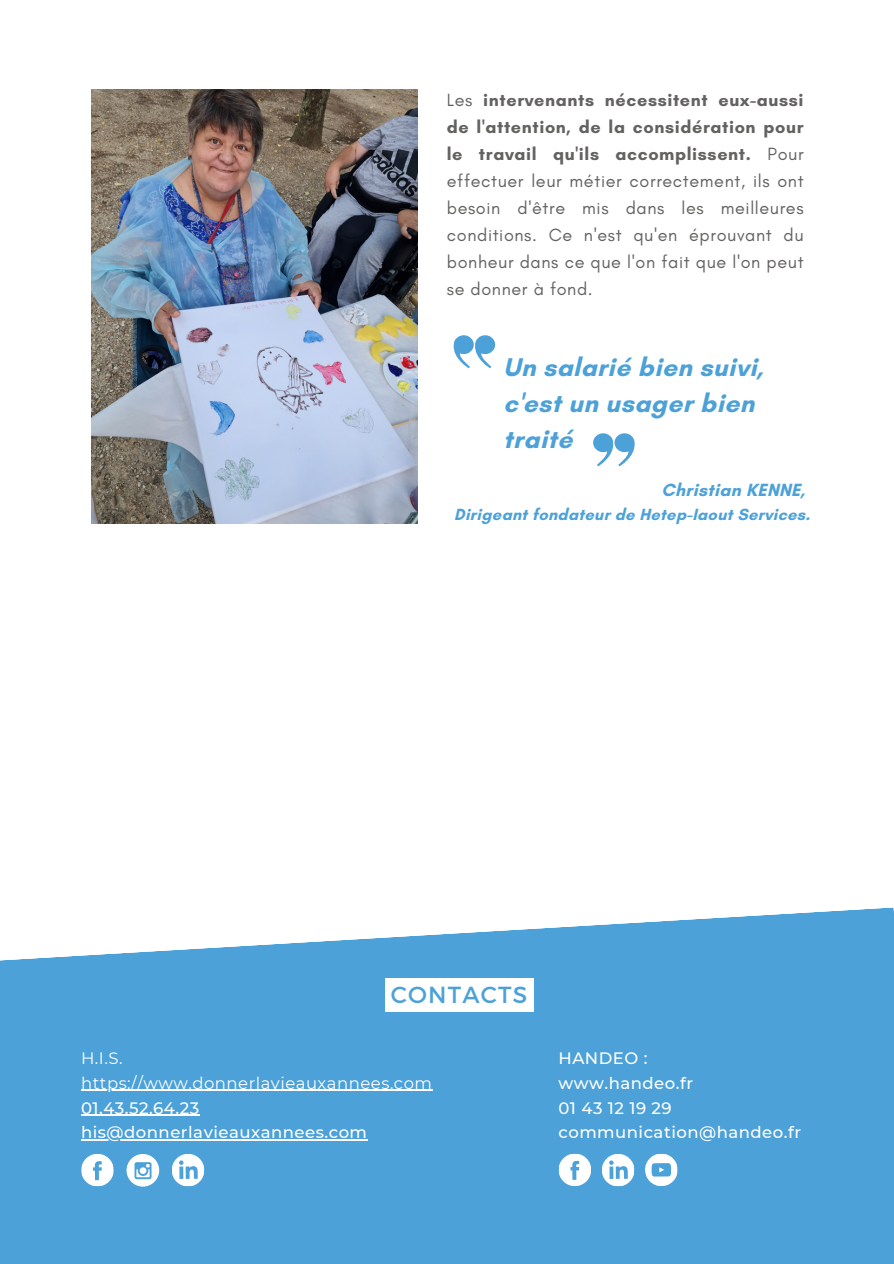
<style>
.page{position:relative;width:894px;height:1264px;background:#fff}
.page>*{position:absolute;margin:0;border:0;box-sizing:border-box;transform-origin:0 0}
.t1{font:700 26.1px/36px "Glacial Indifference";letter-spacing:.02em;color:#4ca1d8}
.t2{font:23.25px "Montserrat";letter-spacing:.05em;color:#4ca1d8}
.t3{font:18px/27px "Glacial Indifference";letter-spacing:.035em;color:#636260;text-align:justify}
.t4{font:700 18px "Glacial Indifference";letter-spacing:.02em;color:#4ca1d8}
.t5{font:500 16.5px/24.8px "Montserrat";letter-spacing:.03em;color:#fff}
.t6{font:16.5px/24.8px "Montserrat";letter-spacing:.03em;color:#fff}
.t7{font:700 16.5px "Glacial Indifference";letter-spacing:.02em;color:#4ca1d8}
.s1{font-weight:700}
</style>
<div class="page">
<svg style="left:0;top:907px;width:893px;height:356px;fill:#4ca1d8"></svg>
<img style="left:92px;top:89px;width:325px;height:435px">
<div style="left:385px;top:977px;width:149px;height:34px;background:#fff"></div>
<svg style="left:558px;top:1153px;width:33px;height:33px"></svg>
<svg style="left:601px;top:1153px;width:33px;height:33px"></svg>
<svg style="left:644px;top:1153px;width:33px;height:33px"></svg>
<div style="left:126px;top:1153px;width:33px;height:33px;background:#fff;border-radius:50%"></div>
<svg style="left:134px;top:1162px;width:17px;height:17px"></svg>
<hr style="left:81px;top:1089px;width:351px;height:1px;background:#fff">
<hr style="left:81px;top:1114px;width:118px;height:1px;background:#fff">
<hr style="left:81px;top:1139px;width:286px;height:1px;background:#fff">
<svg style="left:81px;top:1153px;width:33px;height:33px"></svg>
<svg style="left:171px;top:1153px;width:33px;height:33px"></svg>
<svg style="left:593px;top:433px;width:42px;height:33px"></svg>
<svg style="left:453px;top:335px;width:42px;height:33px"></svg>
<p class="t3" style="left:446px;top:86px;width:358px">Les <span class="s1">intervenants nécessitent eux-aussi de l'attention, de la considération pour le travail qu'ils accomplissent.</span> Pour effectuer leur métier correctement, ils ont besoin d'être mis dans les meilleures conditions. Ce n'est qu'en éprouvant du bonheur dans ce que l'on fait que l'on peut se donner à fond.</p>
<h1 class="t1" style="left:503px;top:349px;width:261px">Un salarié bien suivi, c'est un usager bien traité</h1>
<p class="t4" style="left:661px;top:479px;width:145px">Christian KENNE,</p>
<p class="t7" style="left:454px;top:504px;width:357px">Dirigeant fondateur de Hetep-Iaout Services.</p>
<p class="t2" style="left:391px;top:979px;width:138px">CONTACTS</p>
<p class="t6" style="left:81px;top:1045px;width:352px">H.I.S. https://www.donnerlavieauxannees.com</p>
<p class="t5" style="left:81px;top:1095px;width:287px">01.43.52.64.23 his@donnerlavieauxannees.com</p>
<p class="t5" style="left:558px;top:1045px;width:244px">HANDEO :<br>www.handeo.fr<br>01 43 12 19 29 communication@handeo.fr</p>
</div>
